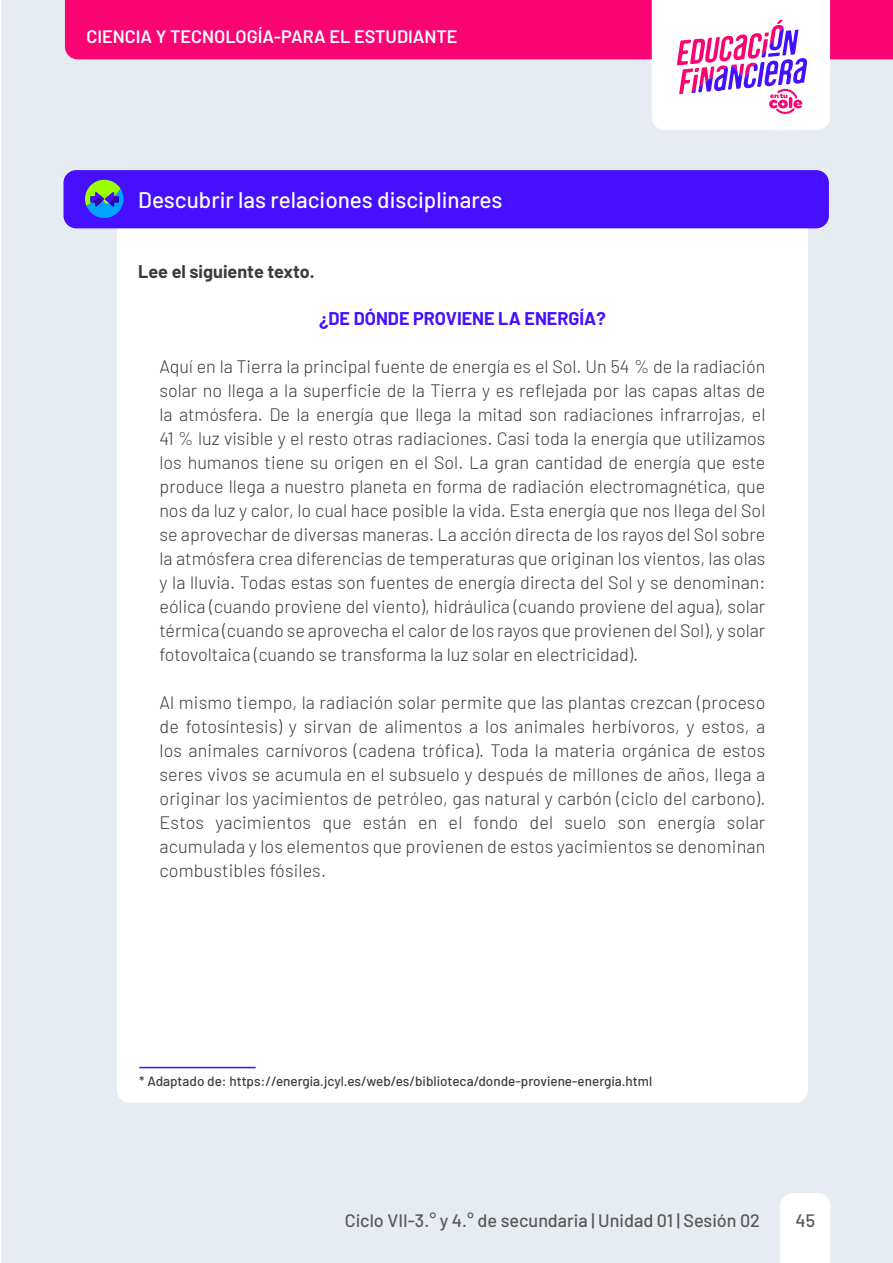
<style>
.page{position:relative;width:893px;height:1263px;background:#fff}
.page>*{position:absolute;margin:0;border:0;box-sizing:border-box;transform-origin:0 0}
.t1{font:500 22.5px "Barlow";color:#fff}
.t2{font:300 18px/24px "Barlow";color:#3a3b3b;text-align:justify}
.t3{font:500 18px "Barlow";color:#575756}
.t4{font:600 18px "Barlow";color:#fff}
.t5{font:700 18px "Barlow";color:#450fff}
.t6{font:700 18px "Barlow";color:#3c3c3b}
.t7{font:500 13.5px "Barlow";color:#3c3c3b}
</style>
<div class="page">
<div style="left:1px;top:0;width:892px;height:1263px;background:#e6ecf2"></div>
<hr style="left:0;top:0;width:1px;height:1263px;background:#e6ecf2">
<div style="left:65px;top:0;width:828px;height:59px;background:#fa0373"></div>
<svg style="left:652px;top:0;width:178px;height:130px"></svg>
<div style="left:780px;top:1193px;width:50px;height:70px;background:#fff"></div>
<div style="left:117px;top:170px;width:691px;height:933px;background:#fff;border-radius:13px"></div>
<div style="left:63px;top:170px;width:766px;height:58px;background:#450fff;border-radius:13px"></div>
<svg style="left:85px;top:180px;width:39px;height:38px"></svg>
<hr style="left:139px;top:1067px;width:117px;height:1px;background:#450fff">
<p class="t4" style="left:87px;top:23px;width:373px">CIENCIA Y TECNOLOGÍA-PARA EL ESTUDIANTE</p>
<p class="t1" style="left:138px;top:183px;width:366px">Descubrir las relaciones disciplinares</p>
<p class="t6" style="left:138px;top:259px;width:178px">Lee el siguiente texto.</p>
<p class="t5" style="left:319px;top:305px;width:288px">¿DE DÓNDE PROVIENE LA ENERGÍA?</p>
<p class="t2" style="left:159px;top:353px;width:607px">Aquí en la Tierra la principal fuente de energía es el Sol. Un 54 % de la radiación solar no llega a la superficie de la Tierra y es reflejada por las capas altas de la atmósfera. De la energía que llega la mitad son radiaciones infrarrojas, el 41 % luz visible y el resto otras radiaciones. Casi toda la energía que utilizamos los humanos tiene su origen en el Sol. La gran cantidad de energía que este produce llega a nuestro planeta en forma de radiación electromagnética, que nos da luz y calor, lo cual hace posible la vida. Esta energía que nos llega del Sol se aprovechar de diversas maneras. La acción directa de los rayos del Sol sobre la atmósfera crea diferencias de temperaturas que originan los vientos, las olas y la lluvia. Todas estas son fuentes de energía directa del Sol y se denominan: eólica (cuando proviene del viento), hidráulica (cuando proviene del agua), solar térmica (cuando se aprovecha el calor de los rayos que provienen del Sol), y solar fotovoltaica (cuando se transforma la luz solar en electricidad).</p>
<p class="t2" style="left:159px;top:689px;width:607px">Al mismo tiempo, la radiación solar permite que las plantas crezcan (proceso de fotosíntesis) y sirvan de alimentos a los animales herbívoros, y estos, a los animales carnívoros (cadena trófica). Toda la materia orgánica de estos seres vivos se acumula en el subsuelo y después de millones de años, llega a originar los yacimientos de petróleo, gas natural y carbón (ciclo del carbono).<br>Estos yacimientos que están en el fondo del suelo son energía solar acumulada y los elementos que provienen de estos yacimientos se denominan combustibles fósiles.</p>
<p class="t7" style="left:139px;top:1071px;width:514px">* Adaptado de: https://energia.jcyl.es/web/es/biblioteca/donde-proviene-energia.html</p>
<p class="t3" style="left:345px;top:1207px;width:417px">Ciclo VII-3.° y 4.° de secundaria | Unidad 01 | Sesión 02</p>
<p class="t3" style="left:795px;top:1207px;width:21px">45</p>
</div>
